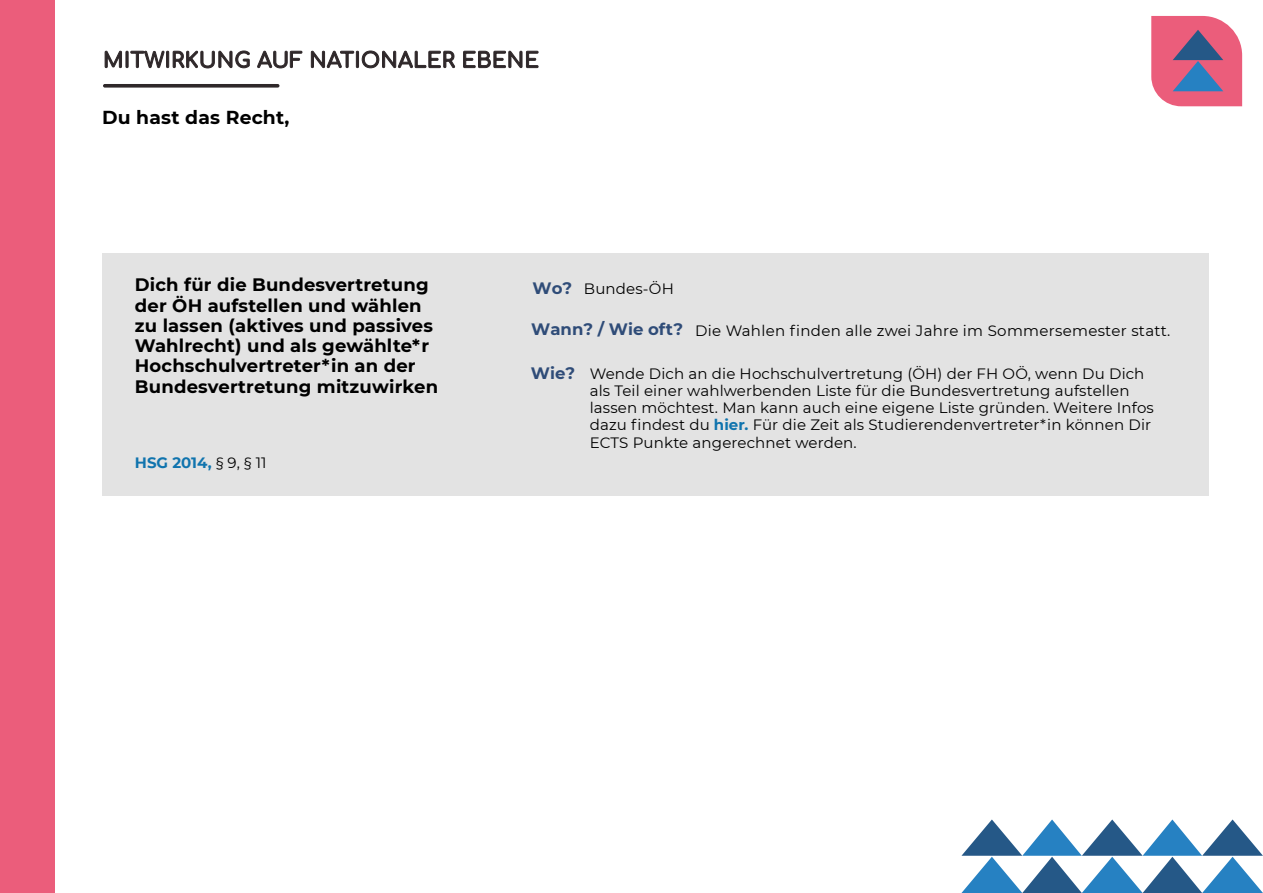
<style>
.page{position:relative;width:1263px;height:893px;background:#fff}
.page>*{position:absolute;margin:0;border:0;box-sizing:border-box;transform-origin:0 0}
.t1{font:700 18.75px "Montserrat";letter-spacing:.01em;color:#000}
.t2{font:700 18px/20.2px "Montserrat";letter-spacing:.01em;color:#000}
.t3{font:700 16.5px "Montserrat";color:#2f4c78}
.t4{font:15px/17.2px "Montserrat";letter-spacing:.01em;color:#000}
.t5{font:700 15px "Montserrat";color:#1074ae}
.s1{font-weight:700;color:#1074ae}
.s2{font-weight:400;color:#000}
</style>
<div class="page">
<div style="left:102px;top:253px;width:1107px;height:242px;background:#e3e3e3"></div>
<svg style="left:103px;top:84px;width:176px;height:4px"></svg>
<div style="left:0;top:0;width:54px;height:893px;background:#eb5d7b"></div>
<svg style="left:104px;top:50px;width:435px;height:19px"></svg>
<svg style="left:1151px;top:16px;width:91px;height:90px;background:#c76a8b"></svg>
<svg style="left:961px;top:819px;width:302px;height:74px"></svg>
<p class="t1" style="left:102px;top:104px;width:189px">Du hast das Recht,</p>
<p class="t2" style="left:135px;top:274px;width:305px">Dich für die Bundesvertretung der ÖH aufstellen und wählen zu lassen (aktives und passives<br>Wahlrecht) und als gewählte*r<br>Hochschulvertreter*in an der<br>Bundesvertretung mitzuwirken</p>
<p class="t4" style="left:584px;top:280px;width:91px">Bundes-ÖH</p>
<p class="t3" style="left:533px;top:276px;width:41px">Wo?</p>
<p class="t3" style="left:531px;top:318px;width:153px">Wann? / Wie oft?</p>
<p class="t4" style="left:695px;top:321px;width:477px">Die Wahlen finden alle zwei Jahre im Sommersemester statt.</p>
<p class="t4" style="left:590px;top:364px;width:566px">Wende Dich an die Hochschulvertretung (ÖH) der FH OÖ, wenn Du Dich als Teil einer wahlwerbenden Liste für die Bundesvertretung aufstellen lassen möchtest. Man kann auch eine eigene Liste gründen. Weitere Infos dazu findest du <span class="s1">hier.</span> Für die Zeit als Studierendenvertreter*in können Dir ECTS Punkte angerechnet werden.</p>
<p class="t3" style="left:531px;top:361px;width:46px">Wie?</p>
<p class="t5" style="left:135px;top:452px;width:133px">HSG 2014, <span class="s2">§ 9, § 11</span></p>
</div>
